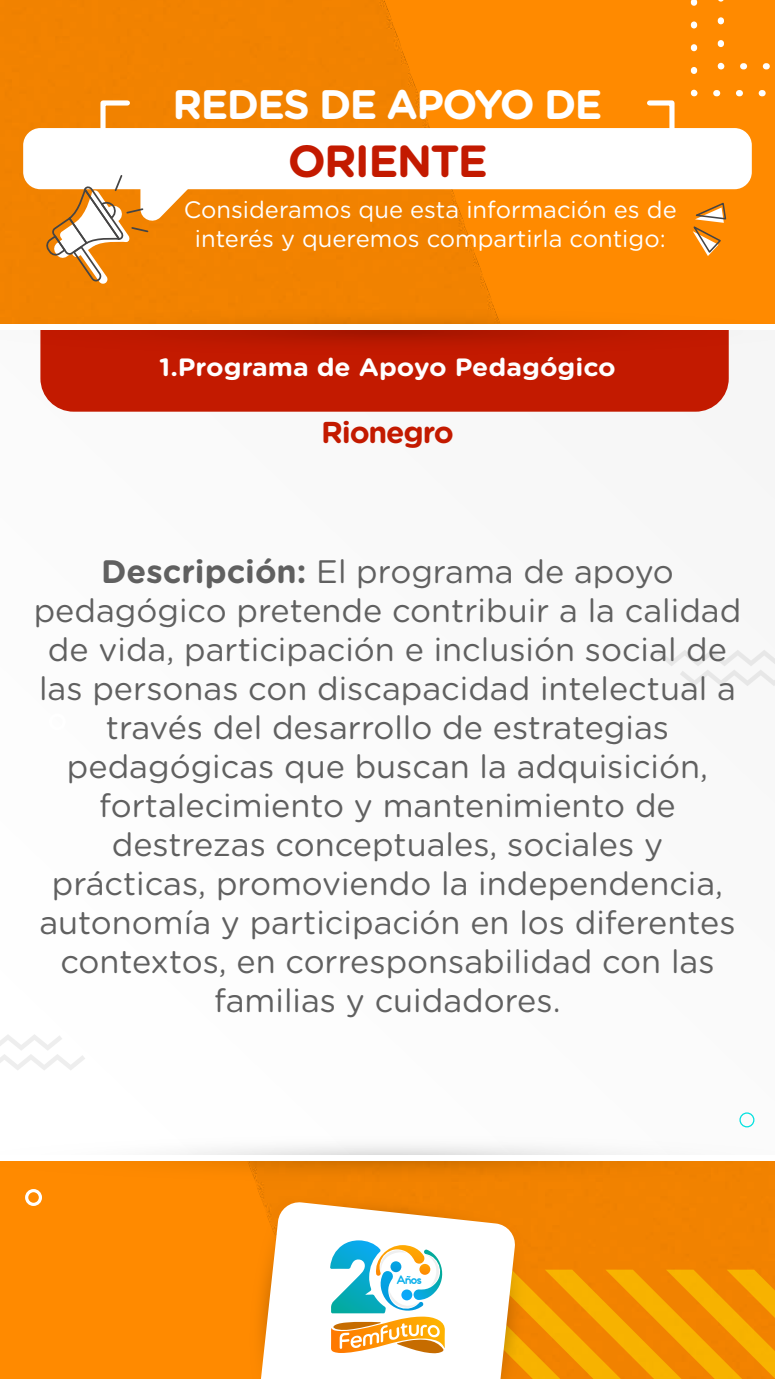
<style>
.page{position:relative;width:775px;height:1379px;background:#fff}
.page>*{position:absolute;margin:0;border:0;box-sizing:border-box;transform-origin:0 0}
.t1{font:700 45px "Gotham Rounded";letter-spacing:-.04em;color:#c31a00}
.t2{font:700 41.25px "Gotham Rounded";letter-spacing:-.04em;color:#fff}
.t3{font:32.5px/39px "Gotham Rounded";color:#606060;text-align:center}
.t4{font:700 30.25px "Gotham Rounded";letter-spacing:-.04em;color:#c31a00}
.t5{font:700 25px "Gotham Rounded";color:#fff;scale:1.06 1}
.t6{font:23.75px/28.5px "Gotham Rounded";color:#fff;text-align:center}
.t7{font:11.5px "Somatic Rounded";color:#06aeeb}
.s1{font-weight:700}
</style>
<div class="page">
<img style="left:0;top:0;width:775px;height:1379px">
<div style="left:0;top:324px;width:775px;height:833px;background:#fbfbfb"></div>
<div style="left:40px;top:355px;width:689px;height:57px;background:#c31a00"></div>
<svg style="left:0;top:308px;width:775px;height:47px;background:#d55110"></svg>
<svg style="left:0;top:1147px;width:775px;height:34px"></svg>
<div style="left:0;top:1155px;width:775px;height:5px;background:#fff"></div>
<div style="left:0;top:324px;width:775px;height:6px;background:#fff"></div>
<svg style="left:713px;top:90px;width:62px;height:6px"></svg>
<svg style="left:691px;top:90px;width:6px;height:6px"></svg>
<svg style="left:691px;top:0;width:6px;height:74px"></svg>
<svg style="left:740px;top:63px;width:35px;height:6px"></svg>
<svg style="left:718px;top:63px;width:6px;height:6px"></svg>
<svg style="left:718px;top:0;width:6px;height:47px"></svg>
<div style="left:49px;top:713px;width:17px;height:17px;border:3px solid #fff;border-radius:50%"></div>
<div style="left:25px;top:1189px;width:17px;height:17px;border:3px solid #fff;border-radius:50%"></div>
<div style="left:739px;top:1112px;width:15px;height:15px;border:1px solid #00e1df;border-radius:50%"></div>
<svg style="left:98px;top:98px;width:35px;height:30px"></svg>
<svg style="left:644px;top:98px;width:33px;height:30px"></svg>
<div style="left:23px;top:128px;width:729px;height:61px;background:#fff;border-radius:17px"></div>
<svg style="left:692px;top:201px;width:35px;height:55px;background:#e99736"></svg>
<svg style="left:44px;top:175px;width:149px;height:109px"></svg>
<svg style="left:249px;top:1196px;width:526px;height:183px"></svg>
<svg style="left:657px;top:650px;width:118px;height:36px"></svg>
<svg style="left:0;top:1035px;width:85px;height:35px"></svg>
<p class="t2" style="left:173px;top:74px;width:431px">REDES DE APOYO DE</p>
<h1 class="t1" style="left:288px;top:128px;width:202px">ORIENTE</h1>
<p class="t6" style="left:184px;top:194px;width:494px">Consideramos que esta información es de interés y queremos compartirla contigo:</p>
<p class="t5" style="left:159px;top:349px;width:432px">1.Programa de Apoyo Pedagógico</p>
<p class="t4" style="left:321px;top:410px;width:134px">Rionegro</p>
<p class="t3" style="left:34px;top:551px;width:709px"><span class="s1">Descripción:</span> El programa de apoyo pedagógico pretende contribuir a la calidad de vida, participación e inclusión social de las personas con discapacidad intelectual a través del desarrollo de estrategias pedagógicas que buscan la adquisición, fortalecimiento y mantenimiento de destrezas conceptuales, sociales y prácticas, promoviendo la independencia, autonomía y participación en los diferentes contextos, en corresponsabilidad con las familias y cuidadores.</p>
<p class="t7" style="left:396px;top:1274px;width:27px">Anos</p>
</div>
